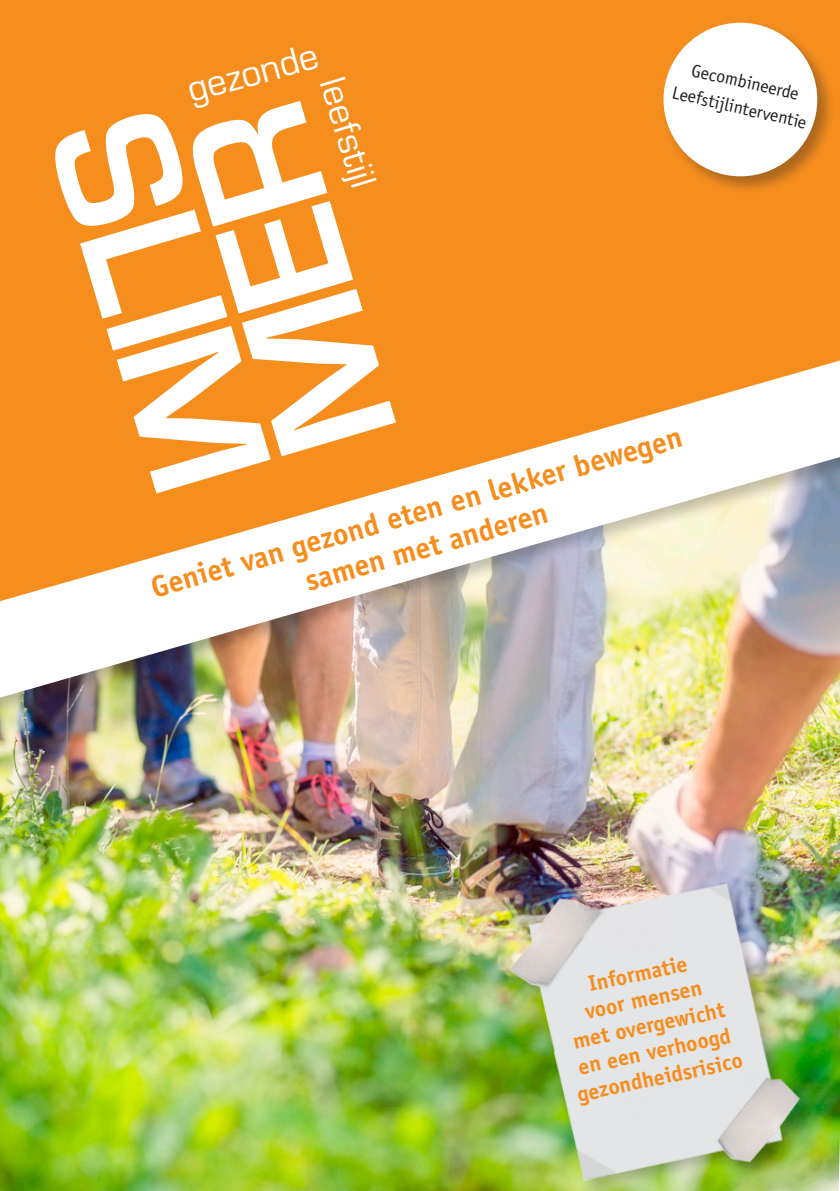
<style>
.page{position:relative;width:840px;height:1191px;background:#fff}
.page>*{position:absolute;margin:0;border:0;box-sizing:border-box;transform-origin:0 0}
.t1{font:38.8px "Eurostile";color:#fff}
.t2{font:700 30px "Officina Sans Std";color:#f68e1e}
.t3{font:700 22px "Officina Sans Std";color:#f68e1e}
.t4{font:18px "Officina Sans Std";color:#231f20}
</style>
<div class="page">
<img style="left:0;top:722px;width:839px;height:469px">
<img style="left:478px;top:847px;width:345px;height:344px">
<div style="left:0;top:0;width:839px;height:352px;background:#f68e1e"></div>
<svg style="left:55px;top:101px;width:341px;height:251px"></svg>
<div style="left:0;top:352px;width:839px;height:370px;background:#231f20;opacity:.25"></div>
<img style="left:0;top:360px;width:839px;height:337px">
<div style="left:660px;top:20px;width:175px;height:175px;background:#231f20;opacity:.35"></div>
<div style="left:663px;top:23px;width:153px;height:153px;background:#fff;border-radius:50%"></div>
<p class="t1" style="left:181px;top:64px;width:136px;rotate:-15deg">gezonde</p>
<p class="t1" style="left:357px;top:71px;width:114px;rotate:73deg">leefstijl</p>
<p class="t4" style="left:693px;top:59px;width:111px;rotate:13deg">Gecombineerde</p>
<p class="t4" style="left:674px;top:82px;width:139px;rotate:13deg">Leefstijlinterventie</p>
<p class="t2" style="left:146px;top:570px;width:552px;rotate:-16deg">Geniet van gezond eten en lekker bewegen</p>
<p class="t2" style="left:300px;top:563px;width:253px;rotate:-16deg">samen met anderen</p>
<p class="t3" style="left:585px;top:970px;width:102px;rotate:-12deg">Informatie</p>
<p class="t3" style="left:582px;top:998px;width:120px;rotate:-12deg">voor mensen</p>
<p class="t3" style="left:570px;top:1028px;width:156px;rotate:-12deg">met overgewicht</p>
<p class="t3" style="left:575px;top:1053px;width:157px;rotate:-12deg">en een verhoogd</p>
<p class="t3" style="left:574px;top:1081px;width:170px;rotate:-12deg">gezondheidsrisico</p>
</div>
